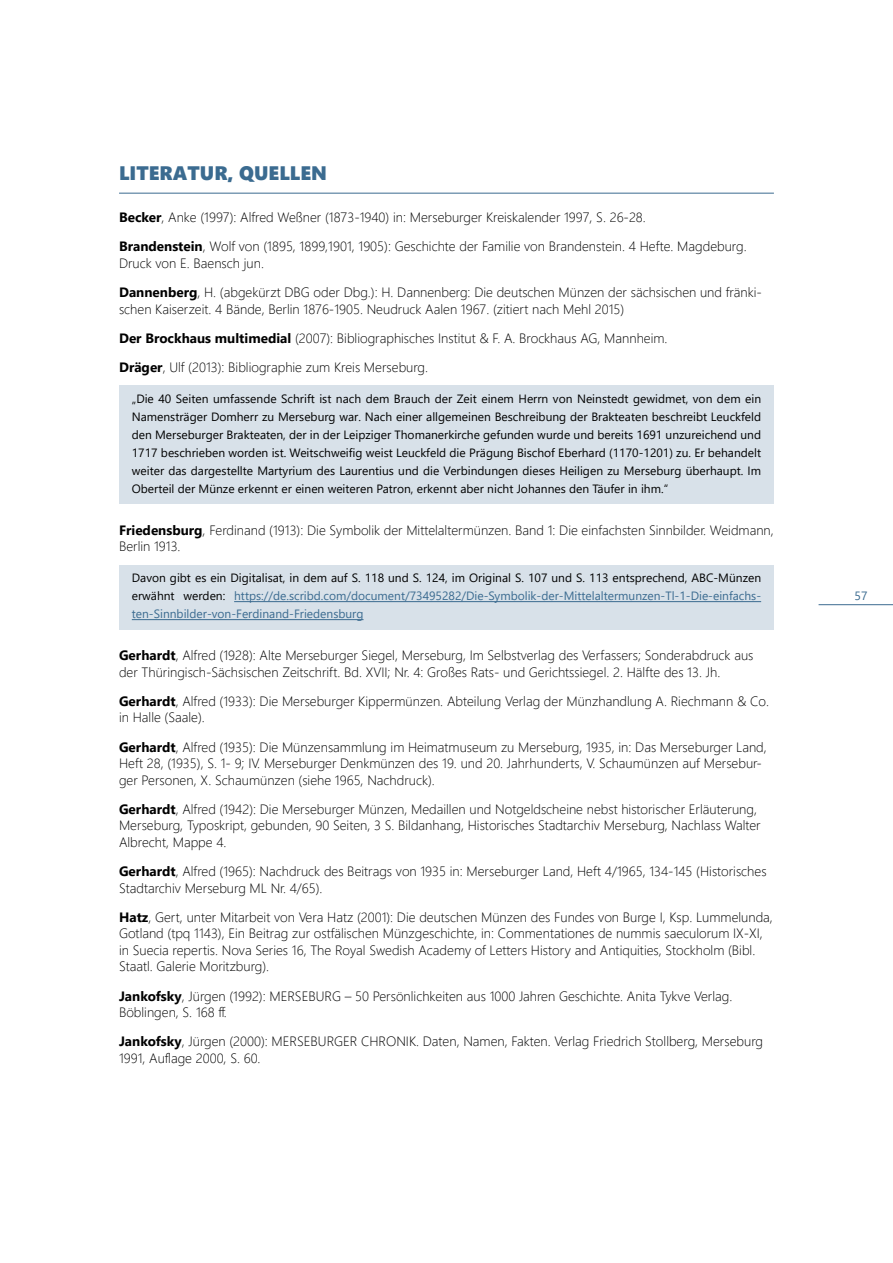
<style>
.page{position:relative;width:893px;height:1263px;background:#fff}
.page>*{position:absolute;margin:0;border:0;box-sizing:border-box;transform-origin:0 0}
.t1{font:19.5px "Segoe UI Black";color:#3b6b90}
.t2{font:300 13.5px/16.5px "Segoe UI";color:#000}
.t3{font:12px/18px "Segoe UI";color:#000;text-align:justify}
.t4{font:12px/18px "Segoe UI";color:#3b6b90;text-align:justify}
.s1{font-weight:700}
.s2{color:#000}
</style>
<div class="page">
<hr style="left:819px;top:604px;width:74px;height:1px;background:#3b6b90">
<hr style="left:119px;top:193px;width:655px;height:1px;background:#3b6b90">
<div style="left:119px;top:386px;width:655px;height:118px;background:#d8e1e9"></div>
<div style="left:119px;top:565px;width:655px;height:64px;background:#d8e1e9"></div>
<hr style="left:234px;top:601px;width:527px;height:1px;background:#3b6b90">
<hr style="left:132px;top:619px;width:232px;height:1px;background:#3b6b90">
<h1 class="t1" style="left:119px;top:159px;width:210px">LITERATUR, QUELLEN</h1>
<p class="t2" style="left:119px;top:201px;width:629px;line-height:29.2px"><span class="s1">Becker</span>, Anke (1997): Alfred Weßner (1873-1940) in: Merseburger Kreiskalender 1997, S. 26-28.<br><span class="s1">Brandenstein</span>, Wolf von (1895, 1899,1901, 1905): Geschichte der Familie von Brandenstein. 4 Hefte. Magdeburg.</p>
<p class="t2" style="left:119px;top:247px;width:644px;line-height:29.2px">Druck von E. Baensch jun.<br><span class="s1">Dannenberg</span>, H. (abgekürzt DBG oder Dbg.): H. Dannenberg: Die deutschen Münzen der sächsischen und fränki-</p>
<p class="t2" style="left:119px;top:293px;width:550px;line-height:29.2px">schen Kaiserzeit. 4 Bände, Berlin 1876-1905. Neudruck Aalen 1967. (zitiert nach Mehl 2015)<br><span class="s1">Der Brockhaus multimedial</span> (2007): Bibliographisches Institut &amp; F. A. Brockhaus AG, Mannheim.<br><span class="s1">Dräger</span>, Ulf (2013): Bibliographie zum Kreis Merseburg.</p>
<p class="t3" style="left:132px;top:388px;width:631px">„Die 40 Seiten umfassende Schrift ist nach dem Brauch der Zeit einem Herrn von Neinstedt gewidmet, von dem ein Namensträger Domherr zu Merseburg war. Nach einer allgemeinen Beschreibung der Brakteaten beschreibt Leuckfeld den Merseburger Brakteaten, der in der Leipziger Thomanerkirche gefunden wurde und bereits 1691 unzureichend und 1717 beschrieben worden ist. Weitschweifig weist Leuckfeld die Prägung Bischof Eberhard (1170-1201) zu. Er behandelt weiter das dargestellte Martyrium des Laurentius und die Verbindungen dieses Heiligen zu Merseburg überhaupt. Im Oberteil der Münze erkennt er einen weiteren Patron, erkennt aber nicht Johannes den Täufer in ihm.“</p>
<p class="t2" style="left:119px;top:520px;width:656px"><span class="s1">Friedensburg</span>, Ferdinand (1913): Die Symbolik der Mittelaltermünzen. Band 1: Die einfachsten Sinnbilder. Weidmann,<br>Berlin 1913.</p>
<p class="t4" style="left:132px;top:568px;width:631px"><span class="s2">Davon gibt es ein Digitalisat, in dem auf S. 118 und S. 124, im Original S. 107 und S. 113 entsprechend, ABC-Münzen erwähnt werden:</span> https://de.scribd.com/document/73495282/Die-Symbolik-der-Mittelaltermunzen-Tl-1-Die-einfachs&shy;ten-Sinnbilder-von-Ferdinand-Friedensburg</p>
<p class="t2" style="left:119px;top:646px;width:636px"><span class="s1">Gerhardt</span>, Alfred (1928): Alte Merseburger Siegel, Merseburg, Im Selbstverlag des Verfassers; Sonderabdruck aus der Thüringisch-Sächsischen Zeitschrift. Bd. XVII; Nr. 4: Großes Rats- und Gerichtssiegel. 2. Hälfte des 13. Jh.</p>
<p class="t2" style="left:119px;top:691px;width:651px"><span class="s1">Gerhardt</span>, Alfred (1933): Die Merseburger Kippermünzen. Abteilung Verlag der Münzhandlung A. Riechmann &amp; Co. in Halle (Saale).</p>
<p class="t2" style="left:119px;top:737px;width:649px"><span class="s1">Gerhardt</span>, Alfred (1935): Die Münzensammlung im Heimatmuseum zu Merseburg, 1935, in: Das Merseburger Land,<br>Heft 28, (1935), S. 1- 9; IV. Merseburger Denkmünzen des 19. und 20. Jahrhunderts, V. Schaumünzen auf Mersebur&shy;ger Personen, X. Schaumünzen (siehe 1965, Nachdruck).</p>
<p class="t2" style="left:119px;top:799px;width:643px"><span class="s1">Gerhardt</span>, Alfred (1942): Die Merseburger Münzen, Medaillen und Notgeldscheine nebst historischer Erläuterung,<br>Merseburg, Typoskript, gebunden, 90 Seiten, 3 S. Bildanhang, Historisches Stadtarchiv Merseburg, Nachlass Walter<br>Albrecht, Mappe 4.</p>
<p class="t2" style="left:119px;top:862px;width:649px"><span class="s1">Gerhardt</span>, Alfred (1965): Nachdruck des Beitrags von 1935 in: Merseburger Land, Heft 4/1965, 134-145 (Historisches<br>Stadtarchiv Merseburg ML Nr. 4/65).</p>
<p class="t2" style="left:119px;top:907px;width:655px"><span class="s1">Hatz</span>, Gert, unter Mitarbeit von Vera Hatz (2001): Die deutschen Münzen des Fundes von Burge I, Ksp. Lummelunda, Gotland (tpq 1143), Ein Beitrag zur ostfälischen Münzgeschichte, in: Commentationes de nummis saeculorum IX-XI, in Suecia repertis. Nova Series 16, The Royal Swedish Academy of Letters History and Antiquities, Stockholm (Bibl.<br>Staatl. Galerie Moritzburg).</p>
<p class="t2" style="left:119px;top:986px;width:615px"><span class="s1">Jankofsky</span>, Jürgen (1992): MERSEBURG – 50 Persönlichkeiten aus 1000 Jahren Geschichte. Anita Tykve Verlag.<br>Böblingen, S. 168 ff.</p>
<p class="t2" style="left:119px;top:1032px;width:646px"><span class="s1">Jankofsky</span>, Jürgen (2000): MERSEBURGER CHRONIK. Daten, Namen, Fakten. Verlag Friedrich Stollberg, Merseburg<br>1991, Auflage 2000, S. 60.</p>
<p class="t4" style="left:854px;top:586px;width:14px">57</p>
</div>
